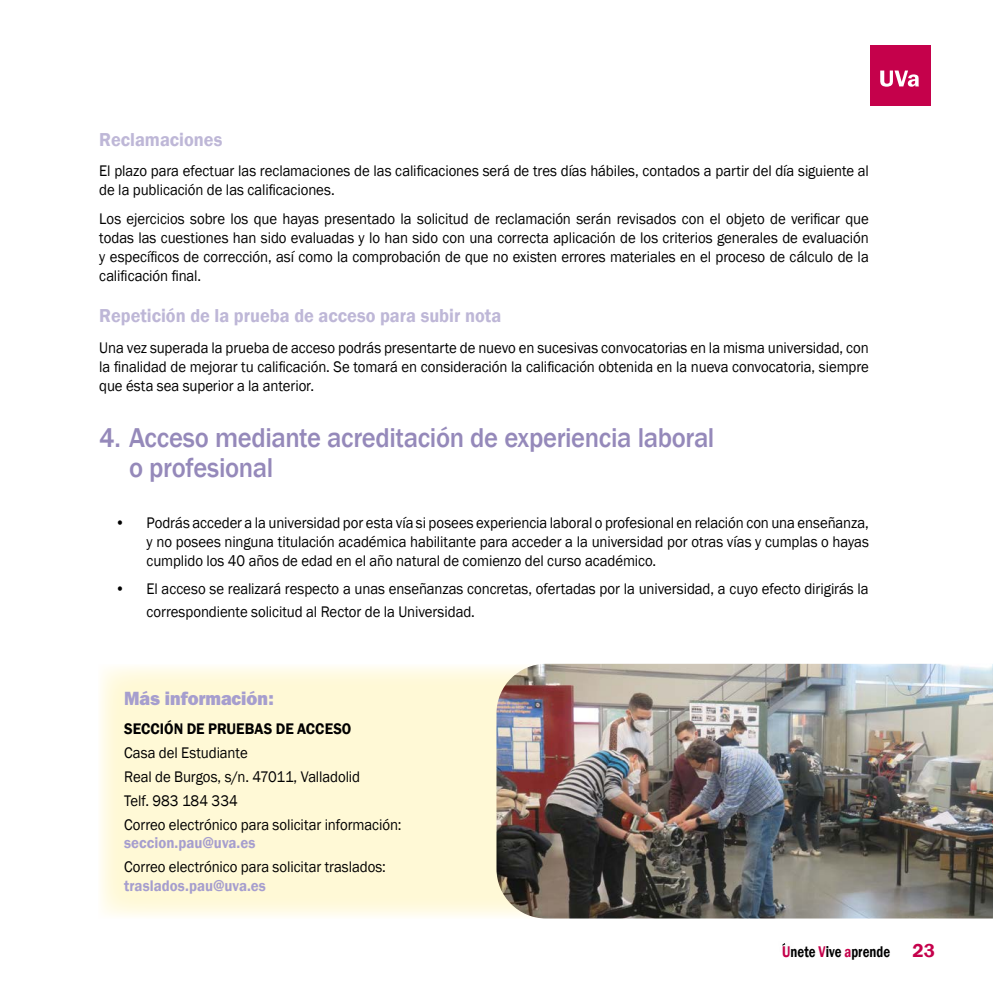
<style>
.page{position:relative;width:993px;height:993px;background:#fff}
.page>*{position:absolute;margin:0;border:0;box-sizing:border-box;transform-origin:0 0}
.t1{font:500 28px/29.8px "Franklin Gothic";letter-spacing:-.015em;color:#9589ba;scale:.95 1}
.t2{font:600 19.25px "Franklin Gothic";color:#beb7d7;scale:.95 1}
.t3{font:800 19.25px "Franklin Gothic";color:#a69ece;scale:.94 1}
.t4{font:600 15.92px "Franklin Gothic";color:#000;scale:.8 1}
.t5{font:15.75px/18.9px "Franklin Gothic";letter-spacing:-.005em;color:#000;scale:.94 1}
.t6{font:600 15.75px "Franklin Gothic";letter-spacing:.005em;color:#a69ece;scale:.94 1}
.t7{font:600 15.75px "Franklin Gothic";color:#000;scale:.94 1}
.s1{color:#c5014b}
.s2{font-size:19.25px;color:#c5014b}
</style>
<div class="page">
<div style="left:98px;top:663px;width:478px;height:255px;background:#fff9d6"></div>
<img style="left:496px;top:663px;width:496px;height:255px">
<div style="left:869px;top:46px;width:60px;height:60px;background:#c5014b"></div>
<svg style="left:880px;top:70px;width:38px;height:17px"></svg>
<p class="t2" style="left:99px;top:127px;width:131px">Reclamaciones</p>
<p class="t5" style="left:99px;top:162px;width:820px">El plazo para efectuar las reclamaciones de las calificaciones será de tres días hábiles, contados a partir del día siguiente al de la publicación de las calificaciones.</p>
<p class="t5" style="left:99px;top:210px;width:819px;text-align:justify">Los ejercicios sobre los que hayas presentado la solicitud de reclamación serán revisados con el objeto de verificar que todas las cuestiones han sido evaluadas y lo han sido con una correcta aplicación de los criterios generales de evaluación y específicos de corrección, así como la comprobación de que no existen errores materiales en el proceso de cálculo de la calificación final.</p>
<p class="t2" style="left:99px;top:304px;width:424px">Repetición de la prueba de acceso para subir nota</p>
<p class="t5" style="left:99px;top:338px;width:819px;text-align:justify">Una vez superada la prueba de acceso podrás presentarte de nuevo en sucesivas convocatorias en la misma universidad, con la finalidad de mejorar tu calificación. Se tomará en consideración la calificación obtenida en la nueva convocatoria, siempre que ésta sea superior a la anterior.</p>
<h1 class="t1" style="left:129px;top:423px;width:617px;text-indent:-30px">4. Acceso mediante acreditación de experiencia laboral o profesional</h1>
<p class="t5" style="left:146px;top:513px;width:769px;text-align:justify;text-indent:-31px">• Podrás acceder a la universidad por esta vía si posees experiencia laboral o profesional en relación con una enseñanza, y no posees ninguna titulación académica habilitante para acceder a la universidad por otras vías y cumplas o hayas cumplido los 40 años de edad en el año natural de comienzo del curso académico.</p>
<p class="t5" style="left:146px;top:577px;width:769px;line-height:23.1px;text-indent:-31px">• El acceso se realizará respecto a unas enseñanzas concretas, ofertadas por la universidad, a cuyo efecto dirigirás la correspondiente solicitud al Rector de la Universidad.</p>
<p class="t3" style="left:124px;top:687px;width:161px">Más información:</p>
<p class="t7" style="left:124px;top:718px;width:243px">SECCIÓN DE PRUEBAS DE ACCESO</p>
<p class="t5" style="left:124px;top:740px;width:296px;line-height:23.8px">Casa del Estudiante<br>Real de Burgos, s/n. 47011, Valladolid<br>Telf. 983 184 334<br>Correo electrónico para solicitar información:</p>
<p class="t6" style="left:124px;top:833px;width:141px">seccion.pau@uva.es</p>
<p class="t5" style="left:124px;top:857px;width:280px">Correo electrónico para solicitar traslados:</p>
<p class="t6" style="left:124px;top:875px;width:152px">traslados.pau@uva.es</p>
<p class="t4" style="left:782px;top:941px;width:192px"><span class="s1">U</span>nete <span class="s1">V</span>ive <span class="s1">a</span>prende <span class="s2">23</span></p>
</div>
